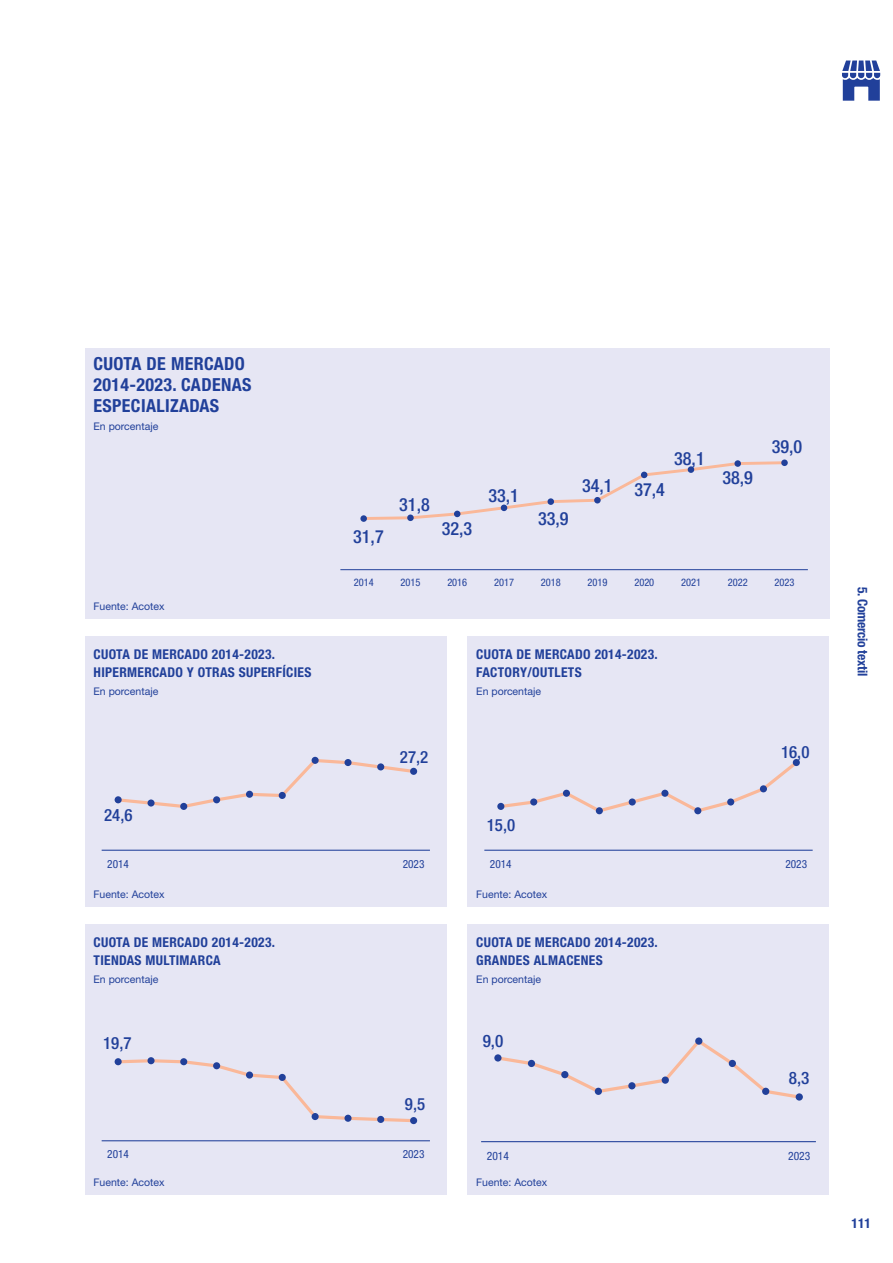
<style>
.page{position:relative;width:893px;height:1263px;background:#fff}
.page>*{position:absolute;margin:0;border:0;box-sizing:border-box;transform-origin:0 0}
.t1{font:500 condensed 18.15px "Helvetica Neue LT Pro";color:#21409a}
.t2{font:700 condensed 18px/21px "Helvetica Neue LT Std";letter-spacing:.02em;color:#21409a}
.t3{font:500 condensed 17.25px "Helvetica Neue LT Pro";color:#21409a}
.t4{font:500 condensed 16.95px "Helvetica Neue LT Pro";color:#21409a}
.t5{font:500 condensed 16.8px "Helvetica Neue LT Pro";color:#21409a}
.t6{font:700 condensed 13.5px/18px "Helvetica Neue LT Std";letter-spacing:.025em;color:#21409a}
.t7{font:700 condensed 13.5px "Helvetica Neue LT Std";letter-spacing:-.02em;color:#21409a}
.t8{font:condensed 11.55px "Helvetica Neue LT Pro";color:#21409a}
.t9{font:condensed 11.25px "Helvetica Neue LT Pro";color:#21409a}
.t10{font:10.5px "Helvetica Neue LT Std";color:#21409a}
.t11{font:condensed 10.5px "Helvetica Neue LT Pro";letter-spacing:-.005em;color:#21409a}
</style>
<div class="page">
<div style="left:85px;top:348px;width:744px;height:270px;background:#e6e6f4"></div>
<div style="left:85px;top:925px;width:361px;height:270px;background:#e6e6f4"></div>
<div style="left:85px;top:637px;width:361px;height:270px;background:#e6e6f4"></div>
<div style="left:468px;top:925px;width:361px;height:270px;background:#e6e6f4"></div>
<div style="left:468px;top:637px;width:361px;height:270px;background:#e6e6f4"></div>
<hr style="left:102px;top:850px;width:328px;height:1px;background:#21409a">
<svg style="left:115px;top:757px;width:302px;height:53px"></svg>
<div style="left:115px;top:796px;width:7px;height:7px;background:#21409a;border-radius:50%"></div>
<div style="left:147px;top:799px;width:8px;height:7px;background:#21409a;border-radius:50%"></div>
<div style="left:180px;top:803px;width:7px;height:7px;background:#21409a;border-radius:50%"></div>
<div style="left:213px;top:796px;width:7px;height:7px;background:#21409a;border-radius:50%"></div>
<div style="left:246px;top:791px;width:7px;height:7px;background:#21409a;border-radius:50%"></div>
<div style="left:279px;top:792px;width:7px;height:7px;background:#21409a;border-radius:50%"></div>
<div style="left:312px;top:757px;width:7px;height:7px;background:#21409a;border-radius:50%"></div>
<div style="left:344px;top:759px;width:8px;height:7px;background:#21409a;border-radius:50%"></div>
<div style="left:377px;top:763px;width:7px;height:7px;background:#21409a;border-radius:50%"></div>
<div style="left:410px;top:768px;width:7px;height:7px;background:#21409a;border-radius:50%"></div>
<hr style="left:102px;top:1140px;width:328px;height:1px;background:#21409a">
<svg style="left:115px;top:1058px;width:302px;height:66px"></svg>
<div style="left:115px;top:1058px;width:7px;height:7px;background:#21409a;border-radius:50%"></div>
<div style="left:147px;top:1057px;width:8px;height:7px;background:#21409a;border-radius:50%"></div>
<div style="left:180px;top:1058px;width:7px;height:7px;background:#21409a;border-radius:50%"></div>
<div style="left:213px;top:1062px;width:7px;height:7px;background:#21409a;border-radius:50%"></div>
<div style="left:246px;top:1071px;width:7px;height:7px;background:#21409a;border-radius:50%"></div>
<div style="left:279px;top:1074px;width:7px;height:7px;background:#21409a;border-radius:50%"></div>
<div style="left:312px;top:1113px;width:7px;height:7px;background:#21409a;border-radius:50%"></div>
<div style="left:344px;top:1115px;width:8px;height:7px;background:#21409a;border-radius:50%"></div>
<div style="left:377px;top:1116px;width:7px;height:7px;background:#21409a;border-radius:50%"></div>
<div style="left:410px;top:1117px;width:7px;height:7px;background:#21409a;border-radius:50%"></div>
<hr style="left:484px;top:850px;width:329px;height:1px;background:#21409a">
<svg style="left:497px;top:759px;width:303px;height:55px"></svg>
<div style="left:497px;top:803px;width:7px;height:7px;background:#21409a;border-radius:50%"></div>
<div style="left:530px;top:798px;width:7px;height:7px;background:#21409a;border-radius:50%"></div>
<div style="left:563px;top:790px;width:7px;height:7px;background:#21409a;border-radius:50%"></div>
<div style="left:596px;top:807px;width:7px;height:7px;background:#21409a;border-radius:50%"></div>
<div style="left:629px;top:798px;width:7px;height:7px;background:#21409a;border-radius:50%"></div>
<div style="left:661px;top:790px;width:7px;height:7px;background:#21409a;border-radius:50%"></div>
<div style="left:694px;top:807px;width:7px;height:7px;background:#21409a;border-radius:50%"></div>
<div style="left:727px;top:798px;width:7px;height:7px;background:#21409a;border-radius:50%"></div>
<div style="left:760px;top:785px;width:7px;height:7px;background:#21409a;border-radius:50%"></div>
<div style="left:793px;top:759px;width:7px;height:7px;background:#21409a;border-radius:50%"></div>
<hr style="left:481px;top:1141px;width:335px;height:1px;background:#21409a">
<svg style="left:494px;top:1037px;width:309px;height:64px"></svg>
<div style="left:494px;top:1054px;width:8px;height:7px;background:#21409a;border-radius:50%"></div>
<div style="left:528px;top:1060px;width:7px;height:7px;background:#21409a;border-radius:50%"></div>
<div style="left:561px;top:1071px;width:7px;height:7px;background:#21409a;border-radius:50%"></div>
<div style="left:595px;top:1088px;width:7px;height:7px;background:#21409a;border-radius:50%"></div>
<div style="left:628px;top:1082px;width:7px;height:7px;background:#21409a;border-radius:50%"></div>
<div style="left:662px;top:1076px;width:7px;height:8px;background:#21409a;border-radius:50%"></div>
<div style="left:695px;top:1037px;width:7px;height:8px;background:#21409a;border-radius:50%"></div>
<div style="left:729px;top:1060px;width:7px;height:7px;background:#21409a;border-radius:50%"></div>
<div style="left:762px;top:1088px;width:7px;height:7px;background:#21409a;border-radius:50%"></div>
<div style="left:796px;top:1093px;width:7px;height:7px;background:#21409a;border-radius:50%"></div>
<hr style="left:340px;top:569px;width:468px;height:1px;background:#21409a">
<svg style="left:361px;top:460px;width:426px;height:61px"></svg>
<div style="left:688px;top:466px;width:6px;height:7px;background:#21409a;border-radius:50%"></div>
<div style="left:734px;top:460px;width:7px;height:7px;background:#21409a;border-radius:50%"></div>
<div style="left:781px;top:459px;width:7px;height:7px;background:#21409a;border-radius:50%"></div>
<svg style="left:842px;top:61px;width:38px;height:40px"></svg>
<h2 class="t2" style="left:94px;top:353px;width:159px">CUOTA DE MERCADO<br>2014-2023. CADENAS<br>ESPECIALIZADAS</h2>
<p class="t10" style="left:94px;top:420px;width:66px">En porcentaje</p>
<p class="t10" style="left:94px;top:600px;width:72px">Fuente: Acotex</p>
<p class="t6" style="left:94px;top:645px;width:219px">CUOTA DE MERCADO 2014-2023.<br>HIPERMERCADO Y OTRAS SUPERFÍCIES</p>
<p class="t10" style="left:94px;top:685px;width:66px">En porcentaje</p>
<p class="t5" style="left:104px;top:805px;width:30px">24,6</p>
<h1 class="t1" style="left:353px;top:525px;width:32px">31,7</h1>
<h1 class="t1" style="left:399px;top:493px;width:32px">31,8</h1>
<h1 class="t1" style="left:442px;top:517px;width:32px">32,3</h1>
<h1 class="t1" style="left:489px;top:485px;width:32px">33,1</h1>
<h1 class="t1" style="left:538px;top:508px;width:32px">33,9</h1>
<h1 class="t1" style="left:582px;top:476px;width:84px">34,1 37,4</h1>
<h1 class="t1" style="left:674px;top:448px;width:32px">38,1</h1>
<h1 class="t1" style="left:722px;top:467px;width:32px">38,9</h1>
<h1 class="t1" style="left:772px;top:436px;width:32px">39,0</h1>
<p class="t11" style="left:354px;top:576px;width:21px">2014</p>
<p class="t11" style="left:401px;top:576px;width:21px">2015</p>
<p class="t11" style="left:447px;top:576px;width:21px">2016</p>
<p class="t11" style="left:494px;top:576px;width:21px">2017</p>
<p class="t11" style="left:541px;top:576px;width:21px">2018</p>
<p class="t11" style="left:588px;top:576px;width:21px">2019</p>
<p class="t11" style="left:634px;top:576px;width:21px">2020</p>
<p class="t11" style="left:681px;top:576px;width:21px">2021</p>
<p class="t11" style="left:728px;top:576px;width:21px">2022</p>
<p class="t11" style="left:775px;top:576px;width:21px">2023</p>
<p class="t5" style="left:400px;top:746px;width:30px">27,2</p>
<p class="t6" style="left:476px;top:645px;width:183px">CUOTA DE MERCADO 2014-2023.<br>FACTORY/OUTLETS</p>
<p class="t10" style="left:476px;top:685px;width:66px">En porcentaje</p>
<p class="t4" style="left:487px;top:814px;width:30px">15,0</p>
<p class="t4" style="left:781px;top:742px;width:30px">16,0</p>
<p class="t9" style="left:107px;top:857px;width:23px">2014</p>
<p class="t9" style="left:403px;top:857px;width:23px">2023</p>
<p class="t9" style="left:490px;top:857px;width:23px">2014</p>
<p class="t9" style="left:785px;top:857px;width:23px">2023</p>
<p class="t10" style="left:94px;top:888px;width:72px">Fuente: Acotex</p>
<p class="t10" style="left:476px;top:888px;width:72px">Fuente: Acotex</p>
<p class="t6" style="left:94px;top:933px;width:183px">CUOTA DE MERCADO 2014-2023.<br>TIENDAS MULTIMARCA</p>
<p class="t10" style="left:94px;top:973px;width:66px">En porcentaje</p>
<p class="t6" style="left:476px;top:933px;width:183px">CUOTA DE MERCADO 2014-2023.<br>GRANDES ALMACENES</p>
<p class="t10" style="left:476px;top:973px;width:66px">En porcentaje</p>
<p class="t5" style="left:103px;top:1033px;width:30px">19,7</p>
<p class="t3" style="left:483px;top:1031px;width:22px">9,0</p>
<p class="t3" style="left:789px;top:1067px;width:22px">8,3</p>
<p class="t5" style="left:405px;top:1094px;width:22px">9,5</p>
<p class="t9" style="left:107px;top:1148px;width:23px">2014</p>
<p class="t9" style="left:403px;top:1148px;width:23px">2023</p>
<p class="t8" style="left:487px;top:1149px;width:24px">2014</p>
<p class="t8" style="left:788px;top:1149px;width:24px">2023</p>
<p class="t10" style="left:94px;top:1176px;width:72px">Fuente: Acotex</p>
<p class="t10" style="left:476px;top:1176px;width:72px">Fuente: Acotex</p>
<p class="t7" style="left:871px;top:587px;width:90px;rotate:90deg">5. Comercio textil</p>
<p class="t6" style="left:851px;top:1214px;width:21px">111</p>
</div>
